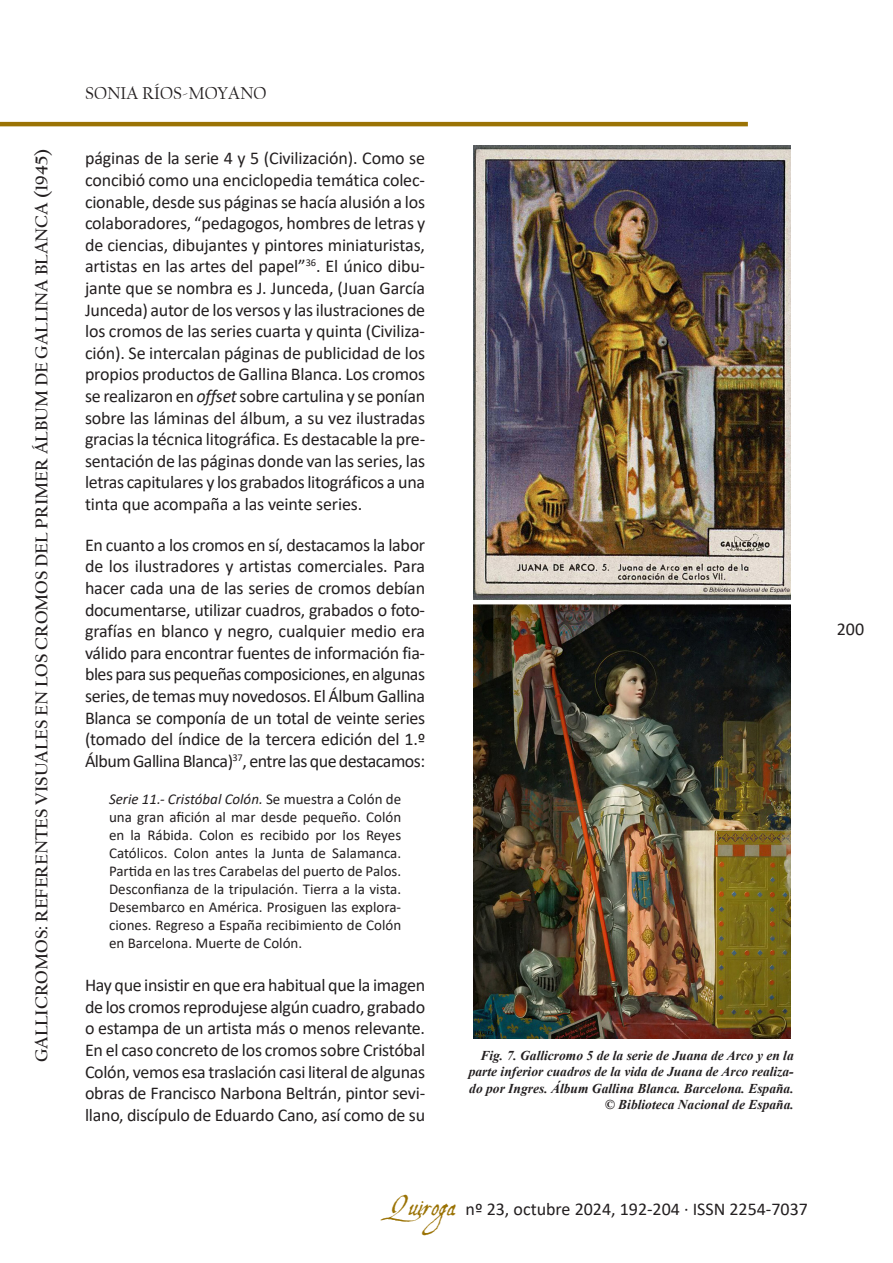
<style>
.page{position:relative;width:893px;height:1263px;background:#fff}
.page>*{position:absolute;margin:0;border:0;box-sizing:border-box;transform-origin:0 0}
.t1{font:18px/21.6px "Calibri";letter-spacing:-.015em;color:#231f20;text-align:justify}
.t2{font:700 18px "Californian FB";color:#231f20}
.t3{font:18px "Californian FB";color:#231f20}
.t4{font:15px/18px "Calibri";color:#231f20;text-align:justify}
.t5{font:italic 700 13.5px/16.2px "Times New Roman";color:#231f20;text-align:right}
.s1{font-style:italic}
.s2{font-family:"Aquiline";font-size:27px;color:#9b7305}
</style>
<div class="page">
<hr style="left:0;top:122px;width:748px;height:4px;background:#9b7305">
<img style="left:474px;top:146px;width:316px;height:892px">
<p class="t2" style="left:31px;top:1062px;width:915px;rotate:-90deg">Gallicromos: Referentes Visuales En Los Cromos Del Primer Álbum De Gallina Blanca (1945)</p>
<p class="t3" style="left:85px;top:83px;width:179px">SONIA RÍO S-MOYANO</p>
<p class="t1" style="left:85px;top:147px;width:342px">páginas de la serie 4 y 5 (Civilización). Como se concibió como una enciclopedia temática colec&shy;cionable, desde sus páginas se hacía alusión a los colaboradores, “pedagogos, hombres de letras y de ciencias, dibujantes y pintores miniaturistas, artistas en las artes del papel”<sup>36</sup>. El único dibu&shy;jante que se nombra es J. Junceda, (Juan García Junceda) autor de los versos y las ilustraciones de los cromos de las series cuarta y quinta (Civiliza&shy;ción). Se intercalan páginas de publicidad de los propios productos de Gallina Blanca. Los cromos se realizaron en <span class="s1">offset</span> sobre cartulina y se ponían sobre las láminas del álbum, a su vez ilustradas gracias la técnica litográfica. Es destacable la pre&shy;sentación de las páginas donde van las series, las letras capitulares y los grabados litográficos a una tinta que acompaña a las veinte series.</p>
<p class="t1" style="left:85px;top:534px;width:342px">En cuanto a los cromos en sí, destacamos la labor de los ilustradores y artistas comerciales. Para hacer cada una de las series de cromos debían documentarse, utilizar cuadros, grabados o foto&shy;grafías en blanco y negro, cualquier medio era válido para encontrar fuentes de información fia&shy;bles para sus pequeñas composiciones, en algunas series, de temas muy novedosos. El Álbum Gallina Blanca se componía de un total de veinte series (tomado del índice de la tercera edición del 1.º Álbum Gallina Blanca)<sup>37</sup>, entre las que destacamos:</p>
<p class="t4" style="left:109px;top:790px;width:294px"><span class="s1">Serie 11.- Cristóbal Colón.</span> Se muestra a Colón de una gran afición al mar desde pequeño. Colón en la Rábida. Colon es recibido por los Reyes Católicos. Colon antes la Junta de Salamanca.<br>Partida en las tres Carabelas del puerto de Palos.<br>Desconfianza de la tripulación. Tierra a la vista.<br>Desembarco en América. Prosiguen las explora&shy;ciones. Regreso a España recibimiento de Colón en Barcelona. Muerte de Colón.</p>
<p class="t1" style="left:85px;top:974px;width:342px">Hay que insistir en que era habitual que la imagen de los cromos reprodujese algún cuadro, grabado o estampa de un artista más o menos relevante.<br>En el caso concreto de los cromos sobre Cristóbal Colón, vemos esa traslación casi literal de algunas obras de Francisco Narbona Beltrán, pintor sevi&shy;llano, discípulo de Eduardo Cano, así como de su</p>
<p class="t5" style="left:469px;top:1047px;width:326px">Fig. 7. Gallicromo 5 de la serie de Juana de Arco y en la parte inferior cuadros de la vida de Juana de Arco realiza&shy;do por Ingres. Álbum Gallina Blanca. Barcelona. España. © Biblioteca Nacional de España.</p>
<p class="t1" style="left:389px;top:1198px;width:420px"><span class="s2">Quiroga</span> nº 23, octubre 2024, 192-204 · ISSN 2254-7037</p>
<p class="t1" style="left:837px;top:617px;width:29px">200</p>
</div>
